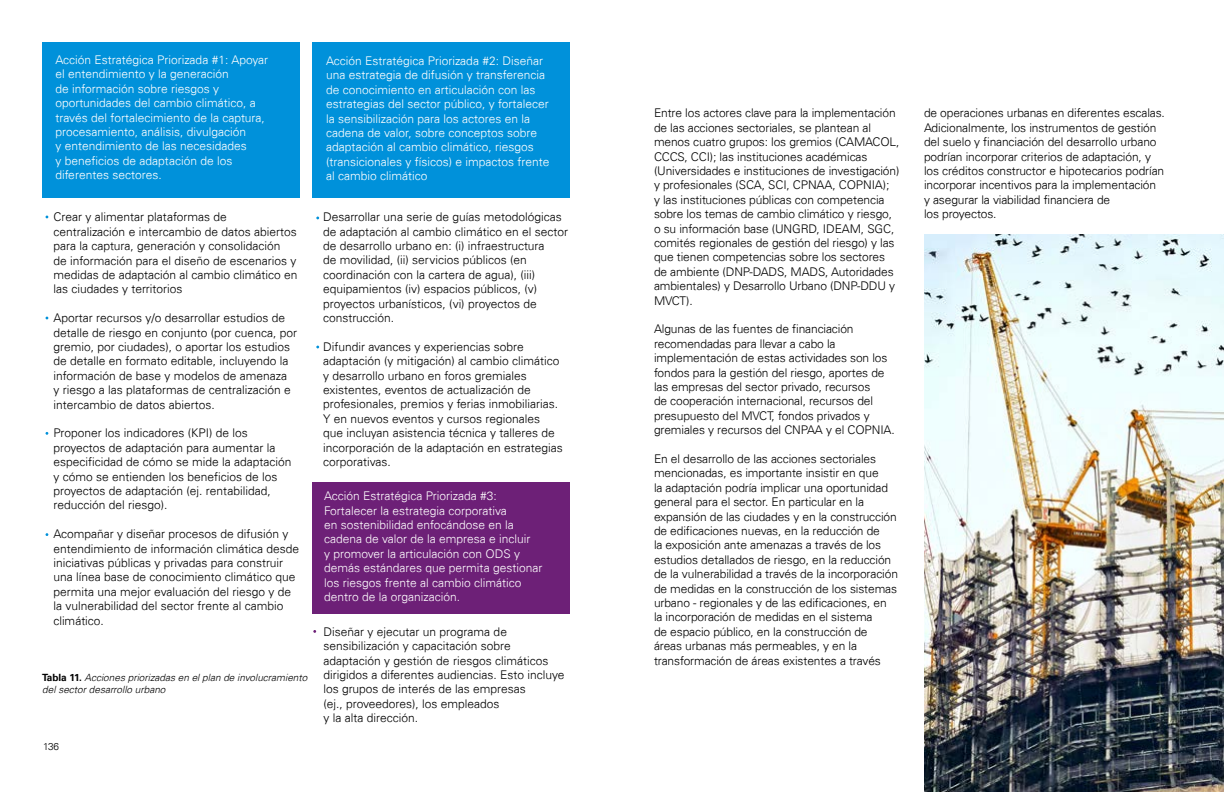
<style>
.page{position:relative;width:1224px;height:792px;background:#fff}
.page>*{position:absolute;margin:0;border:0;box-sizing:border-box;transform-origin:0 0}
.Bloque_de_TXT{font:300 12px/14.4px "Univers 45";letter-spacing:-.01em;color:#000}
.Bloque_de_TXT-2{font:300 12px/14.4px "Univers 45";color:#fff}
.t1{font:italic 300 10px/12px "Univers 45";color:#000}
.t2{font:300 10px "Univers 45";color:#000}
.s1{font-family:"Univers 65";font-weight:700;font-style:normal}
</style>
<div class="page">
<img style="left:924px;top:234px;width:300px;height:558px">
<div style="left:42px;top:42px;width:257px;height:156px;background:#0091da"></div>
<div style="left:312px;top:42px;width:257px;height:156px;background:#0091da"></div>
<div style="left:312px;top:482px;width:257px;height:131px;background:#6d2077"></div>
<p class="Bloque_de_TXT-2" style="left:55px;top:52px;width:214px">Acción Estratégica Priorizada #1: Apoyar el entendimiento y la generación<br>de información sobre riesgos y oportunidades del cambio climático, a través del fortalecimiento de la captura, procesamiento, análisis, divulgación<br>y entendimiento de las necesidades<br>y beneficios de adaptación de los diferentes sectores.</p>
<p class="Bloque_de_TXT-2" style="left:326px;top:54px;width:225px">Acción Estratégica Priorizada #2: Diseñar una estrategia de difusión y transferencia de conocimiento en articulación con las estrategias del sector público, y fortalecer la sensibilización para los actores en la cadena de valor, sobre conceptos sobre adaptación al cambio climático, riesgos (transicionales y físicos) e impactos frente al cambio climático</p>
<p class="Bloque_de_TXT" style="left:53px;top:210px;width:246px">Crear y alimentar plataformas de centralización e intercambio de datos abiertos para la captura, generación y consolidación<br>de información para el diseño de escenarios y medidas de adaptación al cambio climático en las ciudades y territorios</p>
<p class="Bloque_de_TXT" style="left:53px;top:311px;width:245px">Aportar recursos y/o desarrollar estudios de detalle de riesgo en conjunto (por cuenca, por gremio, por ciudades), o aportar los estudios de detalle en formato editable, incluyendo la información de base y modelos de amenaza<br>y riesgo a las plataformas de centralización e intercambio de datos abiertos.</p>
<p class="Bloque_de_TXT" style="left:53px;top:426px;width:240px">Proponer los indicadores (KPI) de los proyectos de adaptación para aumentar la especificidad de cómo se mide la adaptación y cómo se entienden los beneficios de los proyectos de adaptación (ej. rentabilidad, reducción del riesgo).</p>
<p class="Bloque_de_TXT" style="left:53px;top:527px;width:247px">Acompañar y diseñar procesos de difusión y entendimiento de información climática desde iniciativas públicas y privadas para construir una línea base de conocimiento climático que permita una mejor evaluación del riesgo y de la vulnerabilidad del sector frente al cambio climático.</p>
<p class="Bloque_de_TXT" style="left:323px;top:210px;width:246px">Desarrollar una serie de guías metodológicas de adaptación al cambio climático en el sector de desarrollo urbano en: (i) infraestructura<br>de movilidad, (ii) servicios públicos (en coordinación con la cartera de agua), (iii) equipamientos (iv) espacios públicos, (v) proyectos urbanísticos, (vi) proyectos de construcción.</p>
<p class="Bloque_de_TXT" style="left:323px;top:339px;width:241px">Difundir avances y experiencias sobre adaptación (y mitigación) al cambio climático y desarrollo urbano en foros gremiales existentes, eventos de actualización de profesionales, premios y ferias inmobiliarias.<br>Y en nuevos eventos y cursos regionales que incluyan asistencia técnica y talleres de incorporación de la adaptación en estrategias corporativas.</p>
<p class="Bloque_de_TXT-2" style="left:324px;top:489px;width:220px">Acción Estratégica Priorizada #3:<br>Fortalecer la estrategia corporativa<br>en sostenibilidad enfocándose en la cadena de valor de la empresa e incluir<br>y promover la articulación con ODS y demás estándares que permita gestionar los riesgos frente al cambio climático dentro de la organización.</p>
<p class="Bloque_de_TXT" style="left:323px;top:624px;width:243px">Diseñar y ejecutar un programa de sensibilización y capacitación sobre adaptación y gestión de riesgos climáticos dirigidos a diferentes audiencias. Esto incluye los grupos de interés de las empresas</p>
<p class="Bloque_de_TXT" style="left:323px;top:696px;width:178px">(ej., proveedores), los empleados</p>
<p class="Bloque_de_TXT" style="left:323px;top:711px;width:96px">y la alta dirección.</p>
<p class="t1" style="left:42px;top:671px;width:267px"><span class="s1">Tabla 11.</span> Acciones priorizadas en el plan de involucramiento del sector desarrollo urbano</p>
<p class="t2" style="left:43px;top:740px;width:18px">136</p>
<p class="Bloque_de_TXT" style="left:654px;top:106px;width:247px">Entre los actores clave para la implementación de las acciones sectoriales, se plantean al menos cuatro grupos: los gremios (CAMACOL, CCCS, CCI); las instituciones académicas (Universidades e instituciones de investigación) y profesionales (SCA, SCI, CPNAA, COPNIA);<br>y las instituciones públicas con competencia sobre los temas de cambio climático y riesgo, o su información base (UNGRD, IDEAM, SGC, comités regionales de gestión del riesgo) y las que tienen competencias sobre los sectores de ambiente (DNP-DADS, MADS, Autoridades ambientales) y Desarrollo Urbano (DNP-DDU y MVCT).</p>
<p class="Bloque_de_TXT" style="left:654px;top:322px;width:242px">Algunas de las fuentes de financiación recomendadas para llevar a cabo la implementación de estas actividades son los fondos para la gestión del riesgo, aportes de las empresas del sector privado, recursos<br>de cooperación internacional, recursos del presupuesto del MVCT, fondos privados y gremiales y recursos del CNPAA y el COPNIA.</p>
<p class="Bloque_de_TXT" style="left:654px;top:452px;width:246px">En el desarrollo de las acciones sectoriales mencionadas, es importante insistir en que<br>la adaptación podría implicar una oportunidad general para el sector. En particular en la expansión de las ciudades y en la construcción de edificaciones nuevas, en la reducción de<br>la exposición ante amenazas a través de los estudios detallados de riesgo, en la reducción de la vulnerabilidad a través de la incorporación de medidas en la construcción de los sistemas urbano - regionales y de las edificaciones, en la incorporación de medidas en el sistema<br>de espacio público, en la construcción de áreas urbanas más permeables, y en la transformación de áreas existentes a través</p>
<p class="Bloque_de_TXT" style="left:924px;top:106px;width:242px">de operaciones urbanas en diferentes escalas.<br>Adicionalmente, los instrumentos de gestión del suelo y financiación del desarrollo urbano podrían incorporar criterios de adaptación, y los créditos constructor e hipotecarios podrían incorporar incentivos para la implementación</p>
<p class="Bloque_de_TXT" style="left:924px;top:192px;width:188px">y asegurar la viabilidad financiera de</p>
<p class="Bloque_de_TXT" style="left:924px;top:207px;width:74px">los proyectos.</p>
</div>
